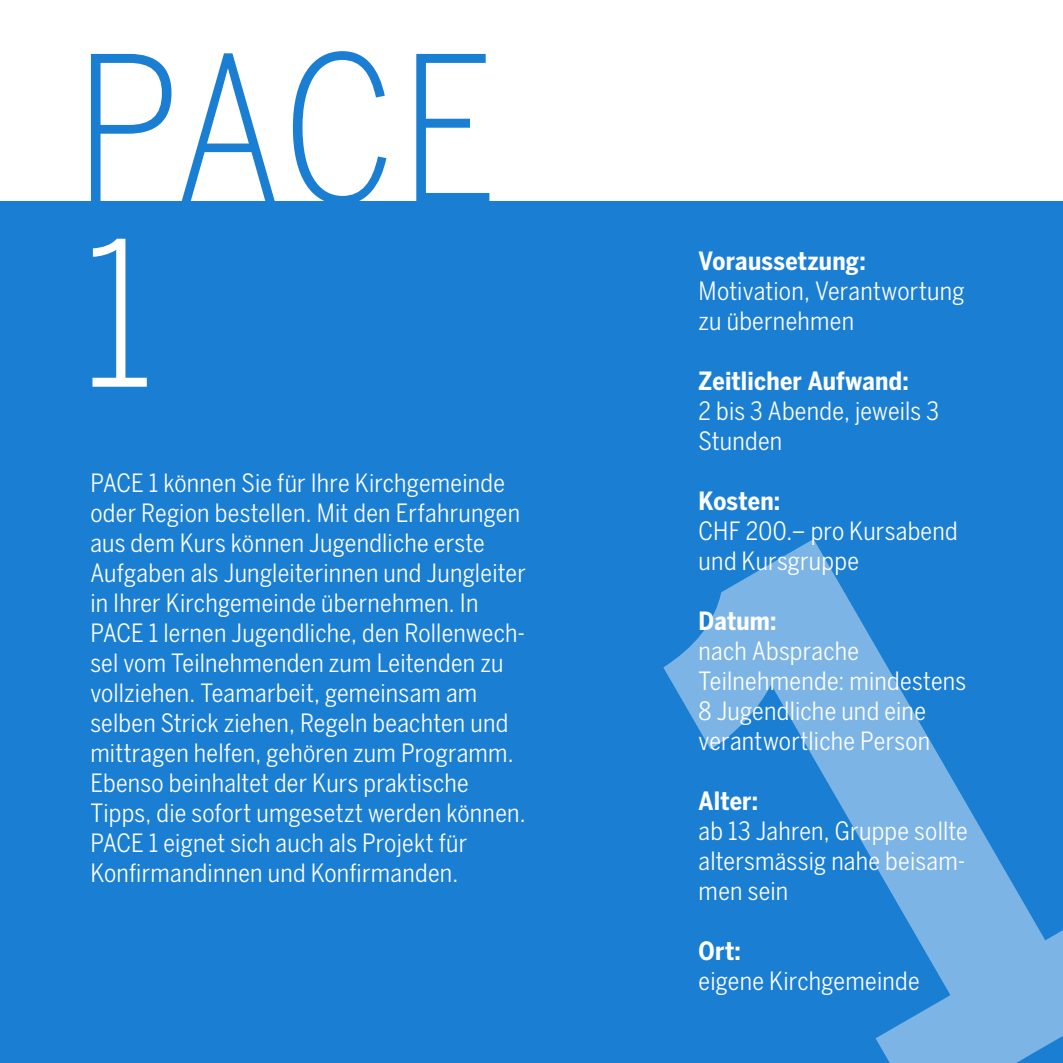
<style>
.page{position:relative;width:1063px;height:1063px;background:#fff}
.page>*{position:absolute;margin:0;border:0;box-sizing:border-box;transform-origin:0 0}
.t1{font:300 200px "Benton Sans Cond";color:#1a7fd3}
.t2{font:300 200px "Benton Sans Cond";color:#fff}
.t3{font:25px/30px "Benton Sans Cond";letter-spacing:.01em;color:#fff}
.t4{font:700 25px "Benton Sans Cond";letter-spacing:.01em;color:#fff}
</style>
<div class="page">
<div style="left:0;top:202px;width:1063px;height:861px;background:#1a7fd3"></div>
<hr style="left:1062px;top:202px;width:1px;height:861px;background:#dc0d15">
<h1 class="t1" style="left:74px;top:13px;width:425px">PACE</h1>
<h1 class="t2" style="left:82px;top:198px;width:74px">1</h1>
<p class="t3" style="left:90px;top:468px;width:437px">PACE 1 können Sie für Ihre Kirchgemeinde oder Region bestellen. Mit den Erfahrungen aus dem Kurs können Jugendliche erste Aufgaben als Jungleiterinnen und Jungleiter in Ihrer Kirchgemeinde übernehmen. In PACE 1 lernen Jugendliche, den Rollenwech&shy;sel vom Teilnehmenden zum Leitenden zu vollziehen. Teamarbeit, gemeinsam am selben Strick ziehen, Regeln beachten und mittragen helfen, gehören zum Programm.<br>Ebenso beinhaltet der Kurs praktische Tipps, die sofort umgesetzt werden können.<br>PACE 1 eignet sich auch als Projekt für Konfirmandinnen und Konfirmanden.</p>
<p class="t4" style="left:699px;top:246px;width:169px">Voraussetzung:</p>
<p class="t3" style="left:699px;top:276px;width:268px">Motivation, Verantwortung zu übernehmen</p>
<p class="t4" style="left:699px;top:366px;width:212px">Zeitlicher Aufwand:</p>
<p class="t3" style="left:699px;top:396px;width:242px">2 bis 3 Abende, jeweils 3<br>Stunden</p>
<p class="t4" style="left:699px;top:486px;width:83px">Kosten:</p>
<p class="t3" style="left:699px;top:516px;width:261px">CHF 200.– pro Kursabend und Kursgruppe</p>
<p class="t4" style="left:699px;top:606px;width:79px">Datum:</p>
<p class="t3" style="left:699px;top:636px;width:269px">nach Absprache<br>Teilnehmende: mindestens<br>8 Jugendliche und eine verantwortliche Person</p>
<p class="t4" style="left:699px;top:786px;width:61px">Alter:</p>
<p class="t3" style="left:699px;top:816px;width:271px;text-align:justify">ab 13 Jahren, Gruppe sollte altersmässig nahe beisam&shy;men sein</p>
<p class="t4" style="left:699px;top:936px;width:44px">Ort:</p>
<p class="t3" style="left:699px;top:966px;width:222px">eigene Kirchgemeinde</p>
</div>
